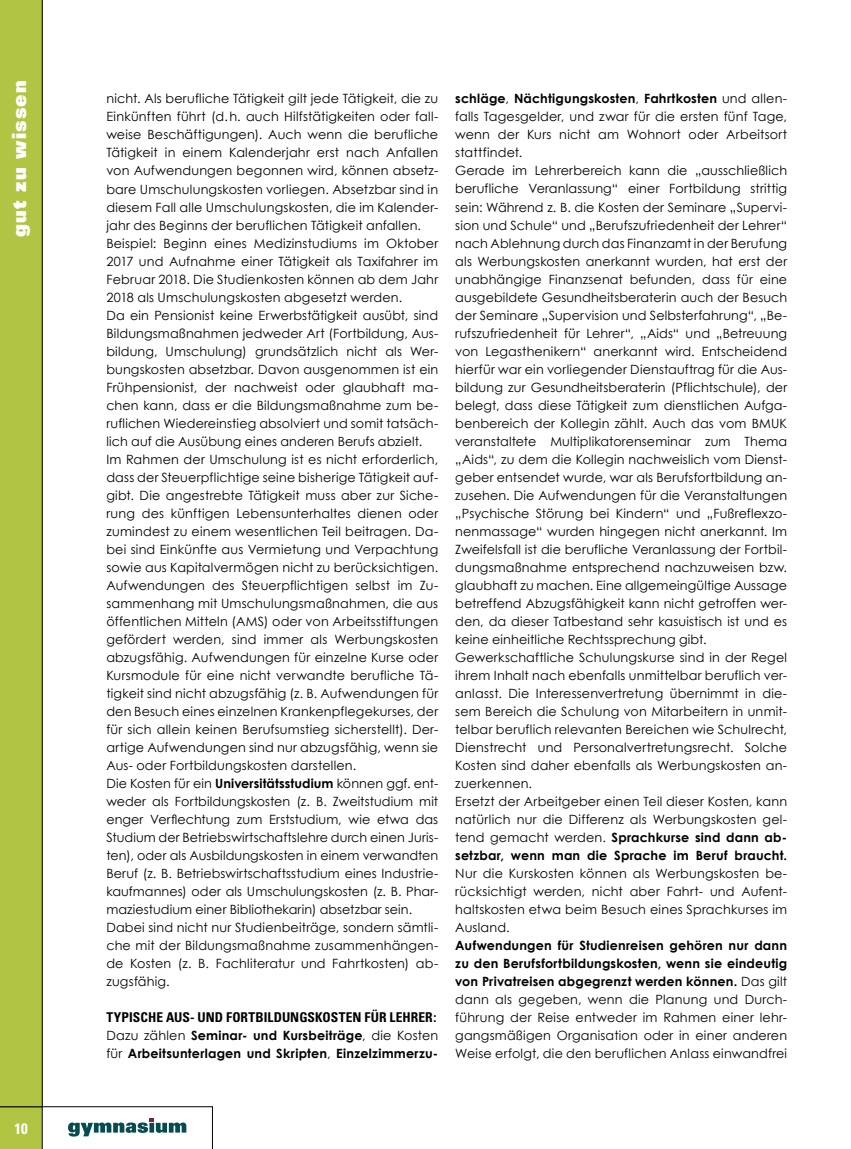
<style>
.page{position:relative;width:851px;height:1149px;background:#fff}
.page>*{position:absolute;margin:0;border:0;box-sizing:border-box;transform-origin:0 0}
.t1{font:900 19.5px "Univers";letter-spacing:.06em;color:#fff}
.t2{font:700 condensed 15px "Univers";color:#fff}
.t3{font:700 condensed 13.5px "Univers";letter-spacing:.005em;color:#000}
.t4{font:12.75px/18px "Century Gothic";letter-spacing:.01em;color:#000}
.t5{font:700 12.75px/18px "Century Gothic";letter-spacing:.015em;color:#000}
.s1{font-weight:700}
.s2{font-weight:400}
</style>
<div class="page">
<svg style="left:0;top:1106px;width:213px;height:42px"></svg>
<div style="left:0;top:0;width:43px;height:1106px;background:#b1c443"></div>
<h1 class="t1" style="left:6px;top:237px;width:158px;rotate:-90deg">gut zu wissen</h1>
<p class="t2" style="left:15px;top:1118px;width:15px">10</p>
<p class="t4" style="left:106px;top:90px;width:333px">nicht. Als berufliche Tätigkeit gilt jede Tätigkeit, die zu Einkünften führt (d.h. auch Hilfstätigkeiten oder fall&shy;weise Beschäftigungen). Auch wenn die berufliche Tätigkeit in einem Kalenderjahr erst nach Anfallen von Aufwendungen begonnen wird, können absetz&shy;bare Umschulungskosten vorliegen. Absetzbar sind in diesem Fall alle Umschulungskosten, die im Kalender&shy;jahr des Beginns der beruflichen Tätigkeit anfallen.<br>Beispiel: Beginn eines Medizinstudiums im Oktober 2017 und Aufnahme einer Tätigkeit als Taxifahrer im Februar 2018. Die Studienkosten können ab dem Jahr 2018 als Umschulungskosten abgesetzt werden.<br>Da ein Pensionist keine Erwerbstätigkeit ausübt, sind Bildungsmaßnahmen jedweder Art (Fortbildung, Aus&shy;bildung, Umschulung) grundsätzlich nicht als Wer&shy;bungskosten absetzbar. Davon ausgenommen ist ein Frühpensionist, der nachweist oder glaubhaft ma&shy;chen kann, dass er die Bildungsmaßnahme zum be&shy;ruflichen Wiedereinstieg absolviert und somit tatsäch&shy;lich auf die Ausübung eines anderen Berufs abzielt.<br>Im Rahmen der Umschulung ist es nicht erforderlich, dass der Steuerpflichtige seine bisherige Tätigkeit auf&shy;gibt. Die angestrebte Tätigkeit muss aber zur Siche&shy;rung des künftigen Lebensunterhaltes dienen oder zumindest zu einem wesentlichen Teil beitragen. Da&shy;bei sind Einkünfte aus Vermietung und Verpachtung sowie aus Kapitalvermögen nicht zu berücksichtigen.<br>Aufwendungen des Steuerpflichtigen selbst im Zu&shy;sammenhang mit Umschulungsmaßnahmen, die aus öffentlichen Mitteln (AMS) oder von Arbeitsstiftungen gefördert werden, sind immer als Werbungskosten abzugsfähig. Aufwendungen für einzelne Kurse oder Kursmodule für eine nicht verwandte berufliche Tä&shy;tigkeit sind nicht abzugsfähig (z. B. Aufwendungen für den Besuch eines einzelnen Krankenpflegekurses, der für sich allein keinen Berufsumstieg sicherstellt). Der&shy;artige Aufwendungen sind nur abzugsfähig, wenn sie Aus- oder Fortbildungskosten darstellen.<br>Die Kosten für ein <span class="s1">Universitätsstudium</span> können ggf. ent&shy;weder als Fortbildungskosten (z. B. Zweitstudium mit enger Verflechtung zum Erststudium, wie etwa das Studium der Betriebswirtschaftslehre durch einen Juris&shy;ten), oder als Ausbildungskosten in einem verwandten Beruf (z. B. Betriebswirtschaftsstudium eines Industrie&shy;kaufmannes) oder als Umschulungskosten (z. B. Phar&shy;maziestudium einer Bibliothekarin) absetzbar sein.<br>Dabei sind nicht nur Studienbeiträge, sondern sämtli&shy;che mit der Bildungsmaßnahme zusammenhängen&shy;de Kosten (z. B. Fachliteratur und Fahrtkosten) ab&shy;zugsfähig.</p>
<p class="t3" style="left:106px;top:1008px;width:331px">TYPISCHE AUS- UND FORTBILDUNGSKOSTEN FÜR LEHRER:</p>
<p class="t5" style="left:106px;top:1025px;width:333px"><span class="s2">Dazu zählen</span> Seminar- und Kursbeiträge<span class="s2">, die Kosten für</span> Arbeitsunterlagen und Skripten<span class="s2">,</span> Einzelzimmerzu-</p>
<p class="t4" style="left:455px;top:90px;width:333px"><span class="s1">schläge</span>, <span class="s1">Nächtigungskosten</span>, <span class="s1">Fahrtkosten</span> und allen&shy;falls Tagesgelder, und zwar für die ersten fünf Tage, wenn der Kurs nicht am Wohnort oder Arbeitsort stattfindet.<br>Gerade im Lehrerbereich kann die „ausschließlich berufliche Veranlassung“ einer Fortbildung strittig sein: Während z. B. die Kosten der Seminare „Supervi&shy;sion und Schule“ und „Berufszufriedenheit der Lehrer“ nach Ablehnung durch das Finanzamt in der Berufung als Werbungskosten anerkannt wurden, hat erst der unabhängige Finanzsenat befunden, dass für eine ausgebildete Gesundheitsberaterin auch der Besuch der Seminare „Supervision und Selbsterfahrung“, „Be&shy;rufszufriedenheit für Lehrer“, „Aids“ und „Betreuung von Legasthenikern“ anerkannt wird. Entscheidend hierfür war ein vorliegender Dienstauftrag für die Aus&shy;bildung zur Gesundheitsberaterin (Pflichtschule), der belegt, dass diese Tätigkeit zum dienstlichen Aufga&shy;benbereich der Kollegin zählt. Auch das vom BMUK veranstaltete Multiplikatorenseminar zum Thema „Aids“, zu dem die Kollegin nachweislich vom Dienst&shy;geber entsendet wurde, war als Berufsfortbildung an&shy;zusehen. Die Aufwendungen für die Veranstaltungen „Psychische Störung bei Kindern“ und „Fußreflexzo&shy;nenmassage“ wurden hingegen nicht anerkannt. Im Zweifelsfall ist die berufliche Veranlassung der Fortbil&shy;dungsmaßnahme entsprechend nachzuweisen bzw. glaubhaft zu machen. Eine allgemeingültige Aussage betreffend Abzugsfähigkeit kann nicht getroffen wer&shy;den, da dieser Tatbestand sehr kasuistisch ist und es keine einheitliche Rechtssprechung gibt.<br>Gewerkschaftliche Schulungskurse sind in der Regel ihrem Inhalt nach ebenfalls unmittelbar beruflich ver&shy;anlasst. Die Interessenvertretung übernimmt in die&shy;sem Bereich die Schulung von Mitarbeitern in unmit&shy;telbar beruflich relevanten Bereichen wie Schulrecht, Dienstrecht und Personalvertretungsrecht. Solche Kosten sind daher ebenfalls als Werbungskosten an&shy;zuerkennen.<br>Ersetzt der Arbeitgeber einen Teil dieser Kosten, kann natürlich nur die Differenz als Werbungskosten gel&shy;tend gemacht werden. <span class="s1">Sprachkurse sind dann ab&shy;setzbar, wenn man die Sprache im Beruf braucht.</span></p>
<p class="t4" style="left:455px;top:864px;width:333px;text-align:justify">Nur die Kurskosten können als Werbungskosten be&shy;rücksichtigt werden, nicht aber Fahrt- und Aufent&shy;haltskosten etwa beim Besuch eines Sprachkurses im Ausland.</p>
<p class="t4" style="left:455px;top:936px;width:333px;text-align:justify"><span class="s1">Aufwendungen für Studienreisen gehören nur dann zu den Berufsfortbildungskosten, wenn sie eindeutig von Privatreisen abgegrenzt werden können.</span> Das gilt dann als gegeben, wenn die Planung und Durch&shy;führung der Reise entweder im Rahmen einer lehr&shy;gangsmäßigen Organisation oder in einer anderen Weise erfolgt, die den beruflichen Anlass einwandfrei</p>
</div>
